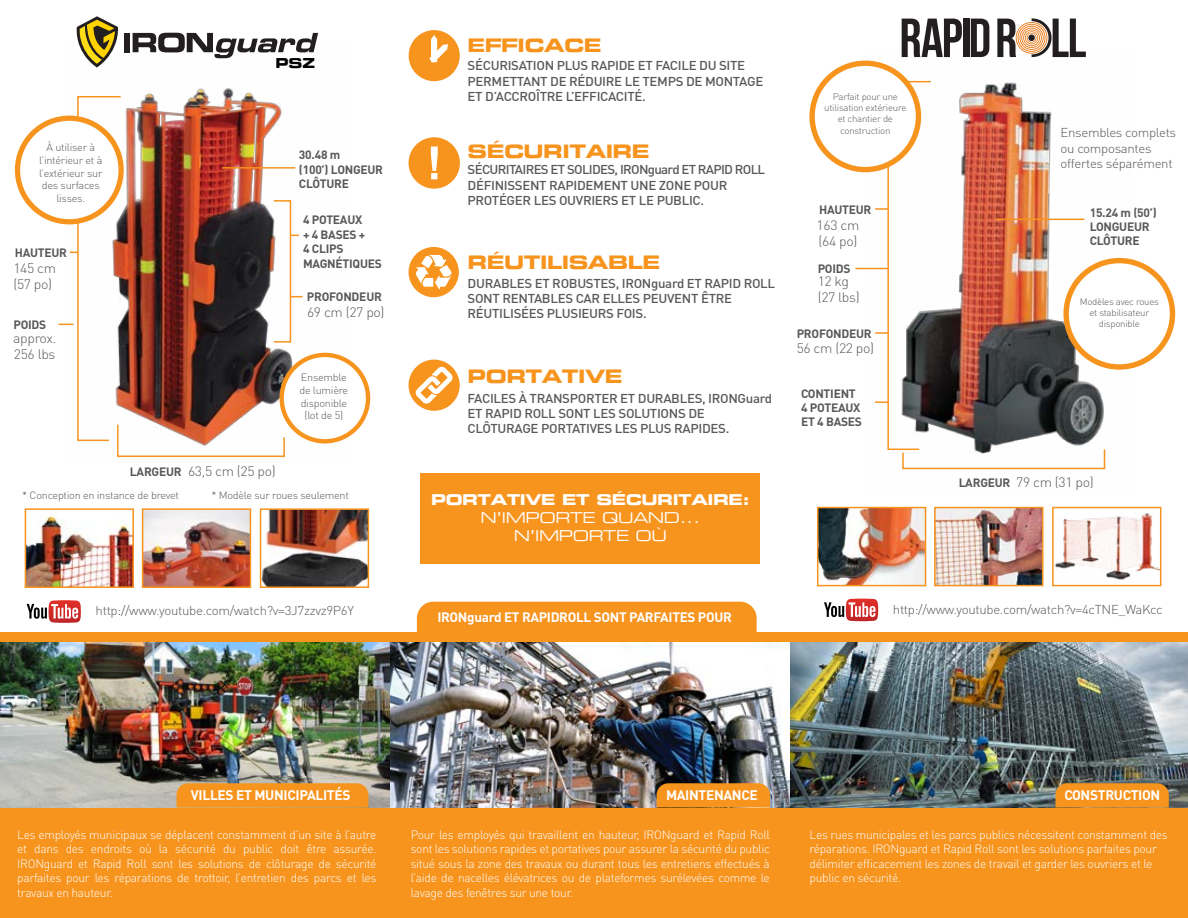
<style>
.page{position:relative;width:1188px;height:918px;background:#fff}
.page>*{position:absolute;margin:0;border:0;box-sizing:border-box;transform-origin:0 0}
.t1{font:700 expanded 18.45px "Square 721 BT";letter-spacing:-.025em;color:#f7941e;scale:1.04 1}
.t2{font:expanded 14.85px/17.7px "Square 721 BT";letter-spacing:-.025em;color:#fff;text-align:center;scale:1.04 1}
.t3{font:700 expanded 14.85px "Square 721 BT";letter-spacing:-.025em;color:#fff;scale:1.04 1}
.t4{font:700 13.8px "DIN Pro";letter-spacing:-.025em;color:#fff}
.t5{font:300 13.5px/16.2px "DIN Pro";letter-spacing:-.025em;color:#58595b;scale:1.04 1}
.t6{font:700 13.5px "DIN Pro";letter-spacing:-.025em;color:#fff}
.t7{font:700 expanded 13.5px "Square 721 BT";color:#000}
.t8{font:500 12.75px/15.3px "DIN Pro";letter-spacing:-.025em;color:#58595b;scale:1.04 1}
.t9{font:300 12.75px "DIN Pro";letter-spacing:-.025em;color:#58595b;scale:1.04 1}
.t10{font:300 12.75px/15.3px "DIN Pro";letter-spacing:-.025em;color:#58585b;scale:1.04 1}
.t11{font:300 12px/14.4px "DIN Pro";letter-spacing:-.025em;color:#fff;text-align:justify}
.t12{font:700 12px/14.4px "DIN Pro";letter-spacing:-.02em;color:#58595b}
.t13{font:300 10.5px/12.6px "DIN Pro";letter-spacing:-.025em;color:#58595b;text-align:center;scale:1.04 1}
.t14{font:300 9.3px/11.1px "DIN Pro";letter-spacing:-.025em;color:#58595b;text-align:center;scale:1.04 1}
.s1{font-weight:700;font-size:12px}
</style>
<div class="page">
<div style="left:0;top:808px;width:1188px;height:110px;background:#f7941e"></div>
<div style="left:0;top:632px;width:1188px;height:11px;background:#f7941e"></div>
<img style="left:0;top:642px;width:1188px;height:166px">
<div style="left:409px;top:247px;width:50px;height:50px;background:#f7941e;border-radius:50%"></div>
<svg style="left:416px;top:255px;width:35px;height:34px"></svg>
<div style="left:409px;top:30px;width:51px;height:51px;background:#f7941e;border-radius:50%"></div>
<svg style="left:429px;top:35px;width:19px;height:28px"></svg>
<div style="left:409px;top:137px;width:51px;height:52px;background:#f7941e;border-radius:50%"></div>
<div style="left:409px;top:360px;width:51px;height:51px;background:#f7941e;border-radius:50%"></div>
<svg style="left:431px;top:147px;width:7px;height:32px"></svg>
<svg style="left:416px;top:367px;width:37px;height:37px"></svg>
<div style="left:124px;top:33px;width:6px;height:19px;background:#231f20"></div>
<svg style="left:133px;top:33px;width:185px;height:9px"></svg>
<svg style="left:76px;top:16px;width:42px;height:26px"></svg>
<svg style="left:902px;top:19px;width:60px;height:29px"></svg>
<div style="left:963px;top:19px;width:6px;height:38px;background:#231f20"></div>
<svg style="left:971px;top:19px;width:18px;height:29px"></svg>
<svg style="left:997px;top:18px;width:79px;height:30px"></svg>
<div style="left:1028px;top:35px;width:7px;height:6px;background:#231f20;border-radius:50%"></div>
<img style="left:78px;top:42px;width:269px;height:402px">
<img style="left:866px;top:48px;width:267px;height:322px">
<img style="left:28px;top:513px;width:103px;height:72px">
<div style="left:25px;top:508px;width:109px;height:80px;border:2px solid #f7941e"></div>
<img style="left:145px;top:511px;width:103px;height:74px">
<div style="left:142px;top:508px;width:109px;height:80px;border:2px solid #f7941e"></div>
<img style="left:263px;top:511px;width:103px;height:74px">
<div style="left:260px;top:508px;width:109px;height:80px;border:2px solid #f7941e"></div>
<img style="left:820px;top:510px;width:103px;height:73px">
<div style="left:817px;top:507px;width:109px;height:79px;border:2px solid #f7941e"></div>
<img style="left:937px;top:510px;width:103px;height:73px">
<div style="left:934px;top:507px;width:109px;height:79px;border:2px solid #f7941e"></div>
<img style="left:1055px;top:510px;width:103px;height:70px">
<div style="left:1052px;top:507px;width:109px;height:79px;border:2px solid #f7941e"></div>
<hr style="left:855px;top:268px;width:33px;height:1px;background:#f7941e">
<div style="left:15px;top:116px;width:109px;height:108px;background:#f7941e;border-radius:50%"></div>
<div style="left:20px;top:121px;width:98px;height:98px;background:#fff;border-radius:50%"></div>
<div style="left:280px;top:353px;width:90px;height:90px;background:#f7941e;border-radius:50%"></div>
<div style="left:284px;top:357px;width:82px;height:82px;background:#fff;border-radius:50%"></div>
<div style="left:420px;top:473px;width:340px;height:91px;background:#f7941e"></div>
<img style="left:59px;top:95px;width:244px;height:362px">
<svg style="left:27px;top:600px;width:54px;height:23px"></svg>
<svg style="left:824px;top:599px;width:54px;height:22px"></svg>
<div style="left:417px;top:602px;width:340px;height:30px;background:#f7941e"></div>
<img style="left:875px;top:80px;width:231px;height:390px">
<svg style="left:1063px;top:258px;width:112px;height:112px;background:#f5992b"></svg>
<div style="left:1069px;top:263px;width:101px;height:101px;background:#fff;border-radius:50%"></div>
<div style="left:809px;top:61px;width:112px;height:111px;background:#f7941e;border-radius:50%"></div>
<div style="left:815px;top:66px;width:101px;height:101px;background:#fff;border-radius:50%"></div>
<svg style="left:657px;top:783px;width:113px;height:25px;background:#ef9121"></svg>
<svg style="left:176px;top:783px;width:192px;height:25px;background:#f49524"></svg>
<svg style="left:1055px;top:783px;width:114px;height:25px;background:#ee9121"></svg>
<p class="t7" style="left:275px;top:55px;width:41px">PSZ</p>
<p class="t13" style="left:39px;top:141px;width:63px">À utiliser à l’intérieur et à l’extérieur sur des surfaces lisses.</p>
<p class="t12" style="left:15px;top:245px;width:54px">HAUTEUR</p>
<p class="t5" style="left:13px;top:260px;width:43px">145 cm (57 po)</p>
<p class="t12" style="left:13px;top:317px;width:34px">POIDS</p>
<p class="t5" style="left:13px;top:330px;width:43px">approx.<br>256 lbs</p>
<p class="t5" style="left:130px;top:462px;width:142px"><span class="s1">LARGEUR</span> 63,5 cm (25 po)</p>
<p class="t12" style="left:299px;top:147px;width:86px">30.48 m<br>(100’) LONGEUR<br>CLÔTURE</p>
<p class="t12" style="left:303px;top:212px;width:80px">4 POTEAUX<br>+ 4 BASES +<br>4 CLIPS<br>MAGNÉTIQUES</p>
<p class="t12" style="left:307px;top:289px;width:77px">PROFONDEUR</p>
<p class="t5" style="left:307px;top:304px;width:76px">69 cm (27 po)</p>
<p class="t13" style="left:299px;top:371px;width:49px">Ensemble de lumière disponible (lot de 5)</p>
<p class="t13" style="left:22px;top:489px;width:152px">* Conception en instance de brevet</p>
<p class="t13" style="left:211px;top:489px;width:134px">* Modèle sur roues seulement</p>
<p class="t9" style="left:96px;top:602px;width:250px">http://www.youtube.com/watch?v=3J7zzvz9P6Y</p>
<h1 class="t1" style="left:468px;top:34px;width:130px">EFFICACE</h1>
<p class="t8" style="left:468px;top:58px;width:286px">SÉCURISATION PLUS RAPIDE ET FACILE DU SITE<br>PERMETTANT DE RÉDUIRE LE TEMPS DE MONTAGE<br>ET D’ACCROÎTRE L’EFFICACITÉ.</p>
<h1 class="t1" style="left:468px;top:140px;width:177px">SÉCURITAIRE</h1>
<p class="t8" style="left:468px;top:161px;width:288px">SÉCURITAIRES ET SOLIDES, IRONguard ET RAPID ROLL<br>DÉFINISSENT RAPIDEMENT UNE ZONE POUR<br>PROTÉGER LES OUVRIERS ET LE PUBLIC.</p>
<h1 class="t1" style="left:468px;top:252px;width:187px">RÉUTILISABLE</h1>
<p class="t8" style="left:468px;top:275px;width:297px">DURABLES ET ROBUSTES, IRONguard ET RAPID ROLL<br>SONT RENTABLES CAR ELLES PEUVENT ÊTRE<br>RÉUTILISÉES PLUSIEURS FOIS.</p>
<h1 class="t1" style="left:468px;top:365px;width:150px">PORTATIVE</h1>
<p class="t8" style="left:468px;top:390px;width:294px">FACILES À TRANSPORTER ET DURABLES, IRONGuard<br>ET RAPID ROLL SONT LES SOLUTIONS DE<br>CLÔTURAGE PORTATIVES LES PLUS RAPIDES.</p>
<p class="t14" style="left:824px;top:91px;width:81px">Parfait pour une utilisation extérieure et chantier de construction</p>
<p class="t12" style="left:819px;top:202px;width:54px">HAUTEUR</p>
<p class="t5" style="left:817px;top:216px;width:43px">163 cm (64 po)</p>
<p class="t12" style="left:818px;top:261px;width:34px">POIDS</p>
<p class="t5" style="left:818px;top:272px;width:42px">12 kg (27 lbs)</p>
<p class="t12" style="left:797px;top:326px;width:77px">PROFONDEUR</p>
<p class="t5" style="left:797px;top:340px;width:76px">56 cm (22 po)</p>
<p class="t12" style="left:801px;top:386px;width:63px">CONTIENT<br>4 POTEAUX<br>ET 4 BASES</p>
<p class="t3" style="left:431px;top:491px;width:308px">PORTATIVE ET SÉCURITAIRE:</p>
<p class="t2" style="left:481px;top:509px;width:213px">N’IMPORTE QUAND...<br>N’IMPORTE OÙ</p>
<p class="t10" style="left:1061px;top:124px;width:113px">Ensembles complets ou composantes offertes séparément</p>
<p class="t12" style="left:1090px;top:205px;width:69px">15.24 m (50’)<br>LONGUEUR<br>CLÔTURE</p>
<p class="t14" style="left:1080px;top:295px;width:78px">Modèles avec roues et stabilisateur disponible</p>
<p class="t5" style="left:959px;top:474px;width:131px"><span class="s1">LARGEUR</span> 79 cm (31 po)</p>
<p class="t6" style="left:437px;top:608px;width:296px">IRONguard ET RAPIDROLL SONT PARFAITES POUR</p>
<p class="t9" style="left:893px;top:600px;width:261px">http://www.youtube.com/watch?v=4cTNE_WaKcc</p>
<p class="t4" style="left:191px;top:786px;width:161px">VILLES ET MUNICIPALITÉS</p>
<p class="t4" style="left:666px;top:786px;width:93px">MAINTENANCE</p>
<p class="t4" style="left:1064px;top:786px;width:98px">CONSTRUCTION</p>
<p class="t11" style="left:17px;top:827px;width:361px">Les employés municipaux se déplacent constamment d’un site à l’autre et dans des endroits où la sécurité du public doit être assurée.<br>IRONguard et Rapid Roll sont les solutions de clôturage de sécurité parfaites pour les réparations de trottoir, l’entretien des parcs et les travaux en hauteur.</p>
<p class="t11" style="left:411px;top:827px;width:361px">Pour les employés qui travaillent en hauteur, IRONguard et Rapid Roll sont les solutions rapides et portatives pour assurer la sécurité du public situé sous la zone des travaux ou durant tous les entretiens effectués à l’aide de nacelles élévatrices ou de plateformes surélevées comme le lavage des fenêtres sur une tour.</p>
<p class="t11" style="left:810px;top:827px;width:360px;text-align:left">Les rues municipales et les parcs publics nécessitent constamment des réparations. IRONguard et Rapid Roll sont les solutions parfaites pour délimiter efficacement les zones de travail et garder les ouvriers et le public en sécurité.</p>
</div>
